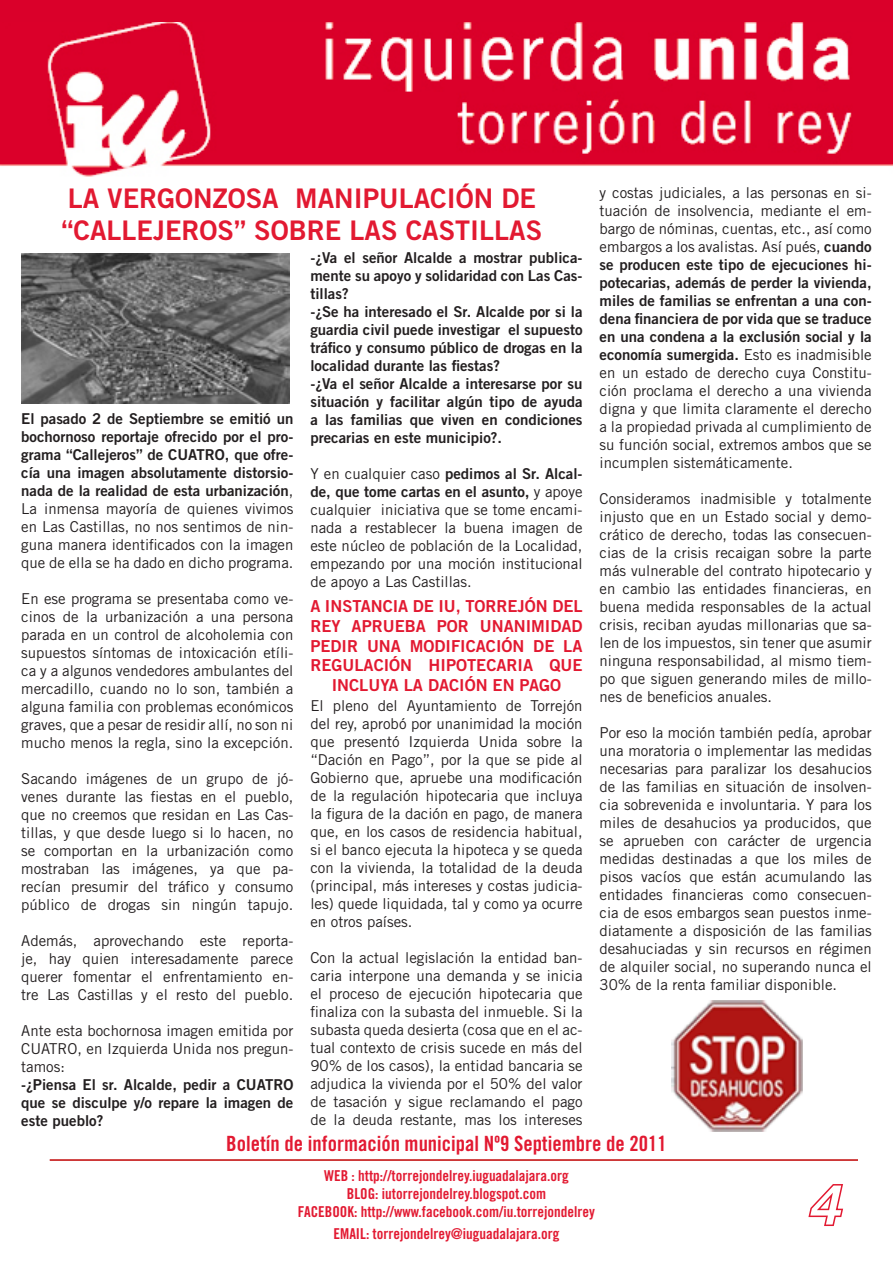
<style>
.page{position:relative;width:893px;height:1263px;background:#fff}
.page>*{position:absolute;margin:0;border:0;box-sizing:border-box;transform-origin:0 0}
.t1{font:italic 54px "Trade Gothic Bold Two";color:#fff}
.t2{font:27px/32.4px "Trade Gothic Bold Two";color:#e21931}
.t3{font:21px "Trade Gothic Bold Cond Twenty";color:#e21931}
.t4{font:16.5px/19.8px "Trade Gothic Bold Two";color:#e21931;text-align:center}
.t5{font:15px/18px "Trade Gothic";color:#231f20;text-align:justify}
.t6{font:15px/18px "Trade Gothic Bold Two";color:#231f20;text-align:justify}
.t7{font:15px/18px "Trade Gothic Bold Cond Twenty";color:#e21931;text-align:center}
.s1{font-family:"Trade Gothic"}
.s2{font-family:"Trade Gothic";font-weight:700}
.s3{font-family:"Trade Gothic Bold Two"}
</style>
<div class="page">
<img style="left:0;top:0;width:892px;height:177px">
<hr style="left:50px;top:1159px;width:807px;height:2px;background:#c00000">
<img style="left:21px;top:254px;width:269px;height:150px">
<img style="left:672px;top:1001px;width:130px;height:130px">
<svg style="left:808px;top:1184px;width:35px;height:42px"></svg>
<h2 class="t2" style="left:62px;top:182px;width:482px">LA VERGONZOSA MANIPULACIÓN DE “CALLEJEROS” SOBRE LAS CASTILLAS</h2>
<p class="t6" style="left:21px;top:409px;width:274px">El pasado 2 de Septiembre se emitió un bochornoso reportaje ofrecido por el pro&shy;grama “Callejeros” de CUATRO, que ofre&shy;cía una imagen absolutamente distorsio&shy;nada de la realidad de esta urbanización<span class="s1">,</span></p>
<p class="t5" style="left:21px;top:499px;width:274px">La inmensa mayoría de quienes vivimos en Las Castillas, no nos sentimos de nin&shy;guna manera identificados con la imagen que de ella se ha dado en dicho programa.</p>
<p class="t5" style="left:21px;top:589px;width:274px">En ese programa se presentaba como ve&shy;cinos de la urbanización a una persona parada en un control de alcoholemia con supuestos síntomas de intoxicación etíli&shy;ca y a algunos vendedores ambulantes del mercadillo, cuando no lo son, también a alguna familia con problemas económicos graves, que a pesar de residir allí, no son ni mucho menos la regla, sino la excepción.</p>
<p class="t5" style="left:21px;top:769px;width:274px">Sacando imágenes de un grupo de jó&shy;venes durante las fiestas en el pueblo, que no creemos que residan en Las Cas&shy;tillas, y que desde luego si lo hacen, no se comportan en la urbanización como mostraban las imágenes, ya que pa&shy;recían presumir del tráfico y consumo público de drogas sin ningún tapujo.</p>
<p class="t5" style="left:21px;top:931px;width:274px">Además, aprovechando este reporta&shy;je, hay quien interesadamente parece querer fomentar el enfrentamiento en&shy;tre Las Castillas y el resto del pueblo.</p>
<p class="t5" style="left:21px;top:1021px;width:274px">Ante esta bochornosa imagen emitida por CUATRO, en Izquierda Unida nos pregun&shy;tamos:</p>
<p class="t6" style="left:21px;top:1075px;width:274px">-¿Piensa El sr. Alcalde, pedir a CUATRO que se disculpe y/o repare la imagen de este pueblo?</p>
<p class="t6" style="left:310px;top:248px;width:274px;text-align:left">-¿Va el señor Alcalde a mostrar publica&shy;mente su apoyo y solidaridad con Las Cas&shy;tillas?<br>-¿Se ha interesado el Sr. Alcalde por si la guardia civil puede investigar el supuesto tráfico y consumo público de drogas en la localidad durante las fiestas?<br>-¿Va el señor Alcalde a interesarse por su situación y facilitar algún tipo de ayuda a las familias que viven en condiciones precarias en este municipio?.</p>
<p class="t6" style="left:310px;top:464px;width:274px"><span class="s1">Y en cualquier caso</span> pedimos al Sr. Alcal&shy;de, que tome cartas en el asunto<span class="s2">,</span> <span class="s1">y apoye</span></p>
<p class="t5" style="left:310px;top:500px;width:274px">cualquier iniciativa que se tome encami&shy;nada a restablecer la buena imagen de este núcleo de población de la Localidad, empezando por una moción institucional de apoyo a Las Castillas.</p>
<p class="t4" style="left:310px;top:596px;width:274px">A INSTANCIA DE IU, TORREJÓN DEL<br>REY APRUEBA POR UNANIMIDAD<br>PEDIR UNA MODIFICACIÓN DE LA<br>REGULACIÓN HIPOTECARIA QUE<br>INCLUYA LA DACIÓN EN PAGO</p>
<p class="t5" style="left:310px;top:697px;width:274px">El pleno del Ayuntamiento de Torrejón del rey, aprobó por unanimidad la moción que presentó Izquierda Unida sobre la “Dación en Pago”, por la que se pide al Gobierno que, apruebe una modificación de la regulación hipotecaria que incluya la figura de la dación en pago, de manera que, en los casos de residencia habitual, si el banco ejecuta la hipoteca y se queda con la vivienda, la totalidad de la deuda (principal, más intereses y costas judicia&shy;les) quede liquidada, tal y como ya ocurre en otros países.</p>
<p class="t5" style="left:310px;top:949px;width:274px">Con la actual legislación la entidad ban&shy;caria interpone una demanda y se inicia el proceso de ejecución hipotecaria que finaliza con la subasta del inmueble. Si la subasta queda desierta (cosa que en el ac&shy;tual contexto de crisis sucede en más del 90% de los casos), la entidad bancaria se adjudica la vivienda por el 50% del valor de tasación y sigue reclamando el pago de la deuda restante, mas los intereses</p>
<p class="t5" style="left:600px;top:183px;width:274px">y costas judiciales, a las personas en si&shy;tuación de insolvencia, mediante el em&shy;bargo de nóminas, cuentas, etc., así como embargos a los avalistas. Así pués, <span class="s3">cuando</span></p>
<p class="t6" style="left:600px;top:255px;width:274px">se producen este tipo de ejecuciones hi&shy;potecarias, además de perder la vivienda, miles de familias se enfrentan a una con&shy;dena financiera de por vida que se traduce en una condena a la exclusión social y la economía sumergida. <span class="s1">Esto es inadmisible</span></p>
<p class="t5" style="left:600px;top:363px;width:274px">en un estado de derecho cuya Constitu&shy;ción proclama el derecho a una vivienda digna y que limita claramente el derecho a la propiedad privada al cumplimiento de su función social, extremos ambos que se incumplen sistemáticamente.</p>
<p class="t5" style="left:600px;top:489px;width:274px">Consideramos inadmisible y totalmente injusto que en un Estado social y demo&shy;crático de derecho, todas las consecuen&shy;cias de la crisis recaigan sobre la parte más vulnerable del contrato hipotecario y en cambio las entidades financieras, en buena medida responsables de la actual crisis, reciban ayudas millonarias que sa&shy;len de los impuestos, sin tener que asumir ninguna responsabilidad, al mismo tiem&shy;po que siguen generando miles de millo&shy;nes de beneficios anuales.</p>
<p class="t5" style="left:600px;top:723px;width:274px">Por eso la moción también pedía, aprobar una moratoria o implementar las medidas necesarias para paralizar los desahucios de las familias en situación de insolven&shy;cia sobrevenida e involuntaria. Y para los miles de desahucios ya producidos, que se aprueben con carácter de urgencia medidas destinadas a que los miles de pisos vacíos que están acumulando las entidades financieras como consecuen&shy;cia de esos embargos sean puestos inme&shy;diatamente a disposición de las familias desahuciadas y sin recursos en régimen de alquiler social, no superando nunca el 30% de la renta familiar disponible.</p>
<h3 class="t3" style="left:226px;top:1131px;width:442px">Boletín de información municipal Nº9 Septiembre de 2011</h3>
<p class="t7" style="left:298px;top:1166px;width:299px">WEB : http://torrejondelrey.iuguadalajara.org<br>BLOG: iutorrejondelrey.blogspot.com<br>FACEBOOK: http://www.facebook.com/iu.torrejondelrey</p>
<p class="t7" style="left:333px;top:1224px;width:227px">EMAIL: torrejondelrey@iuguadalajara.org</p>
<h1 class="t1" style="left:807px;top:1172px;width:34px">4</h1>
</div>
